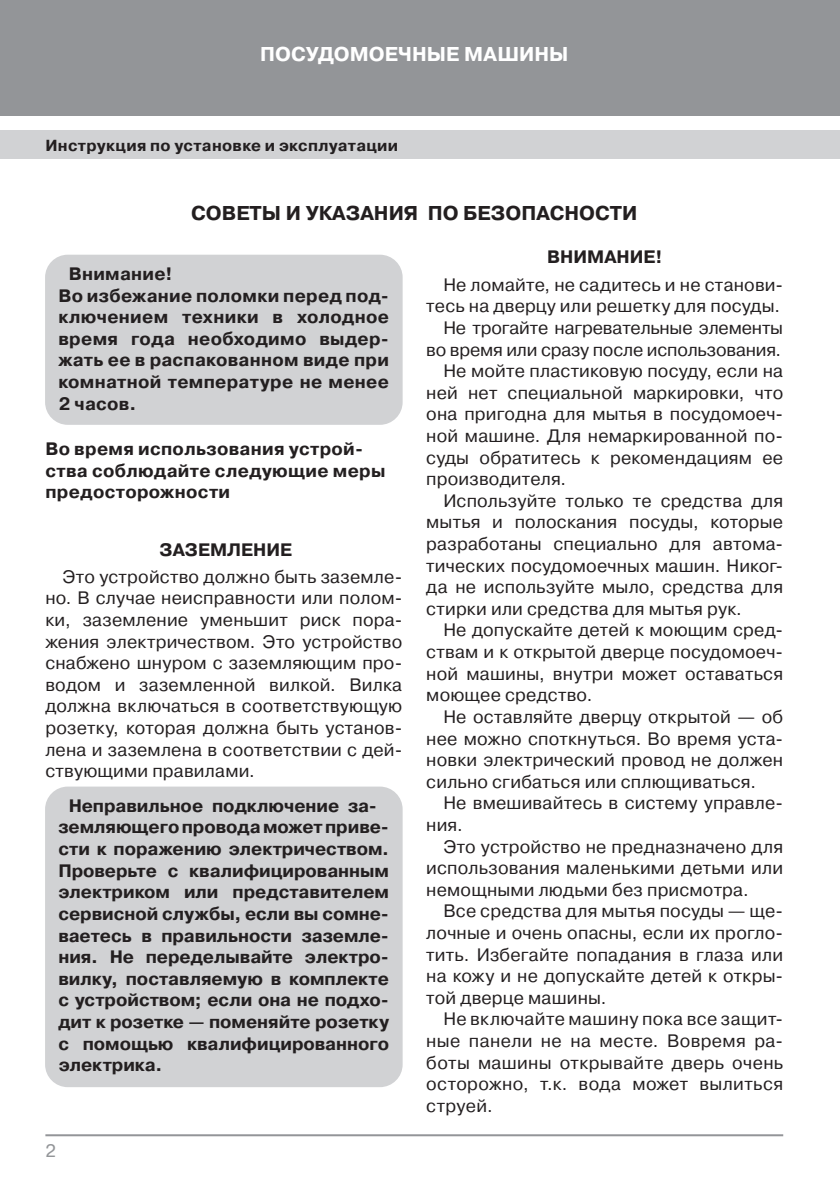
<style>
.page{position:relative;width:840px;height:1191px;background:#fff}
.page>*{position:absolute;margin:0;border:0;box-sizing:border-box;transform-origin:0 0}
.t1{font:700 20px "Pragmatica C";color:#231f20}
.t2{font:700 20px "Pragmatica C";color:#fff}
.t3{font:18px/21.6px "Pragmatica C";letter-spacing:.01em;color:#231f20;text-align:justify}
.t4{font:700 18px/21.6px "Pragmatica C";color:#231f20}
.t5{font:18px "Pragmatica C";letter-spacing:-.01em;color:#231f20}
.t6{font:18px "Pragmatica C";color:#939598}
.t7{font:700 16px "Pragmatica C";letter-spacing:.02em;color:#231f20}
</style>
<div class="page">
<div style="left:0;top:0;width:839px;height:116px;background:#939598"></div>
<div style="left:0;top:130px;width:839px;height:29px;background:#d1d2d4"></div>
<hr style="left:45px;top:1134px;width:737px;height:2px;background:#939598">
<div style="left:45px;top:255px;width:357px;height:170px;background:#d1d2d4;border-radius:23px"></div>
<div style="left:45px;top:786px;width:357px;height:301px;background:#d1d2d4;border-radius:23px"></div>
<p class="t2" style="left:260px;top:43px;width:309px">ПОСУДОМОЕЧНЫЕ МАШИНЫ</p>
<p class="t7" style="left:45px;top:136px;width:354px">Инструкция по установке и эксплуатации</p>
<p class="t1" style="left:191px;top:202px;width:447px">СОВЕТЫ И УКАЗАНИЯ ПО БЕЗОПАСНОСТИ</p>
<p class="t4" style="left:58px;top:263px;width:332px;text-indent:10px">Внимание!<br>Во избежание поломки перед под&shy;ключением техники в холодное время года необходимо выдер&shy;жать ее в распакованном виде при комнатной температуре не менее<br>2 часов.</p>
<p class="t4" style="left:45px;top:438px;width:341px">Во время использования устрой&shy;ства соблюдайте следующие меры предосторожности</p>
<p class="t4" style="left:159px;top:538px;width:134px">ЗАЗЕМЛЕНИЕ</p>
<p class="t3" style="left:45px;top:566px;width:358px;text-indent:17px">Это устройство должно быть заземле&shy;но. В случае неисправности или полом&shy;ки, заземление уменьшит риск пора&shy;жения электричеством. Это устройство снабжено шнуром с заземляющим про&shy;водом и заземленной вилкой. Вилка должна включаться в соответствующую розетку, которая должна быть установ&shy;лена и заземлена в соответствии с дей&shy;ствующими правилами.</p>
<p class="t4" style="left:58px;top:795px;width:332px;text-indent:10px">Неправильное подключение за&shy;земляющего провода может приве&shy;сти к поражению электричеством.<br>Проверьте с квалифицированным электриком или представителем сервисной службы, если вы сомне&shy;ваетесь в правильности заземле&shy;ния. Не переделывайте электро&shy;вилку, поставляемую в комплекте с устройством; если она не подхо&shy;дит к розетке — поменяйте розетку с помощью квалифицированного электрика.</p>
<p class="t6" style="left:45px;top:1140px;width:12px">2</p>
<p class="t4" style="left:546px;top:247px;width:117px">ВНИМАНИЕ!</p>
<p class="t3" style="left:443px;top:274px;width:341px">Не ломайте, не садитесь и не станови-</p>
<p class="t3" style="left:426px;top:295px;width:355px">тесь на дверцу или решетку для посуды.</p>
<p class="t5" style="left:443px;top:318px;width:341px">Не трогайте нагревательные элементы</p>
<p class="t5" style="left:426px;top:339px;width:356px">во время или сразу после использования.</p>
<p class="t3" style="left:443px;top:360px;width:341px">Не мойте пластиковую посуду, если на</p>
<p class="t3" style="left:426px;top:382px;width:358px">ней нет специальной маркировки, что</p>
<p class="t3" style="left:426px;top:403px;width:358px">она пригодна для мытья в посудомоеч-</p>
<p class="t3" style="left:426px;top:425px;width:358px">ной машине. Для немаркированной по-</p>
<p class="t3" style="left:426px;top:447px;width:358px">суды обратитесь к рекомендациям ее</p>
<p class="t3" style="left:426px;top:468px;width:141px">производителя.</p>
<p class="t3" style="left:443px;top:490px;width:341px">Используйте только те средства для</p>
<p class="t3" style="left:426px;top:511px;width:358px">мытья и полоскания посуды, которые</p>
<p class="t3" style="left:426px;top:533px;width:358px">разработаны специально для автома-</p>
<p class="t3" style="left:426px;top:555px;width:358px">тических посудомоечных машин. Никог-</p>
<p class="t3" style="left:426px;top:576px;width:358px">да не используйте мыло, средства для</p>
<p class="t3" style="left:426px;top:598px;width:317px">стирки или средства для мытья рук.</p>
<p class="t3" style="left:443px;top:619px;width:341px">Не допускайте детей к моющим сред-</p>
<p class="t3" style="left:426px;top:641px;width:358px">ствам и к открытой дверце посудомоеч-</p>
<p class="t3" style="left:426px;top:663px;width:358px">ной машины, внутри может оставаться</p>
<p class="t3" style="left:426px;top:684px;width:167px">моющее средство.</p>
<p class="t3" style="left:443px;top:706px;width:341px">Не оставляйте дверцу открытой — об</p>
<p class="t3" style="left:426px;top:727px;width:358px">нее можно споткнуться. Во время уста-</p>
<p class="t3" style="left:426px;top:749px;width:358px">новки электрический провод не должен</p>
<p class="t3" style="left:426px;top:771px;width:331px">сильно сгибаться или сплющиваться.</p>
<p class="t3" style="left:443px;top:792px;width:341px">Не вмешивайтесь в систему управле-</p>
<p class="t3" style="left:426px;top:814px;width:38px">ния.</p>
<p class="t3" style="left:443px;top:835px;width:341px">Это устройство не предназначено для</p>
<p class="t3" style="left:426px;top:857px;width:358px">использования маленькими детьми или</p>
<p class="t3" style="left:426px;top:879px;width:324px">немощными людьми без присмотра.</p>
<p class="t3" style="left:443px;top:900px;width:341px">Все средства для мытья посуды — ще-</p>
<p class="t3" style="left:426px;top:922px;width:358px">лочные и очень опасны, если их прогло-</p>
<p class="t3" style="left:426px;top:943px;width:358px">тить. Избегайте попадания в глаза или</p>
<p class="t3" style="left:426px;top:965px;width:358px">на кожу и не допускайте детей к откры-</p>
<p class="t3" style="left:426px;top:987px;width:181px">той дверце машины.</p>
<p class="t3" style="left:443px;top:1008px;width:341px">Не включайте машину пока все защит-</p>
<p class="t3" style="left:426px;top:1030px;width:358px">ные панели не на месте. Вовремя ра-</p>
<p class="t3" style="left:426px;top:1051px;width:358px">боты машины открывайте дверь очень</p>
<p class="t3" style="left:426px;top:1073px;width:358px">осторожно, т.к. вода может вылиться</p>
<p class="t3" style="left:426px;top:1095px;width:68px">струей.</p>
</div>
